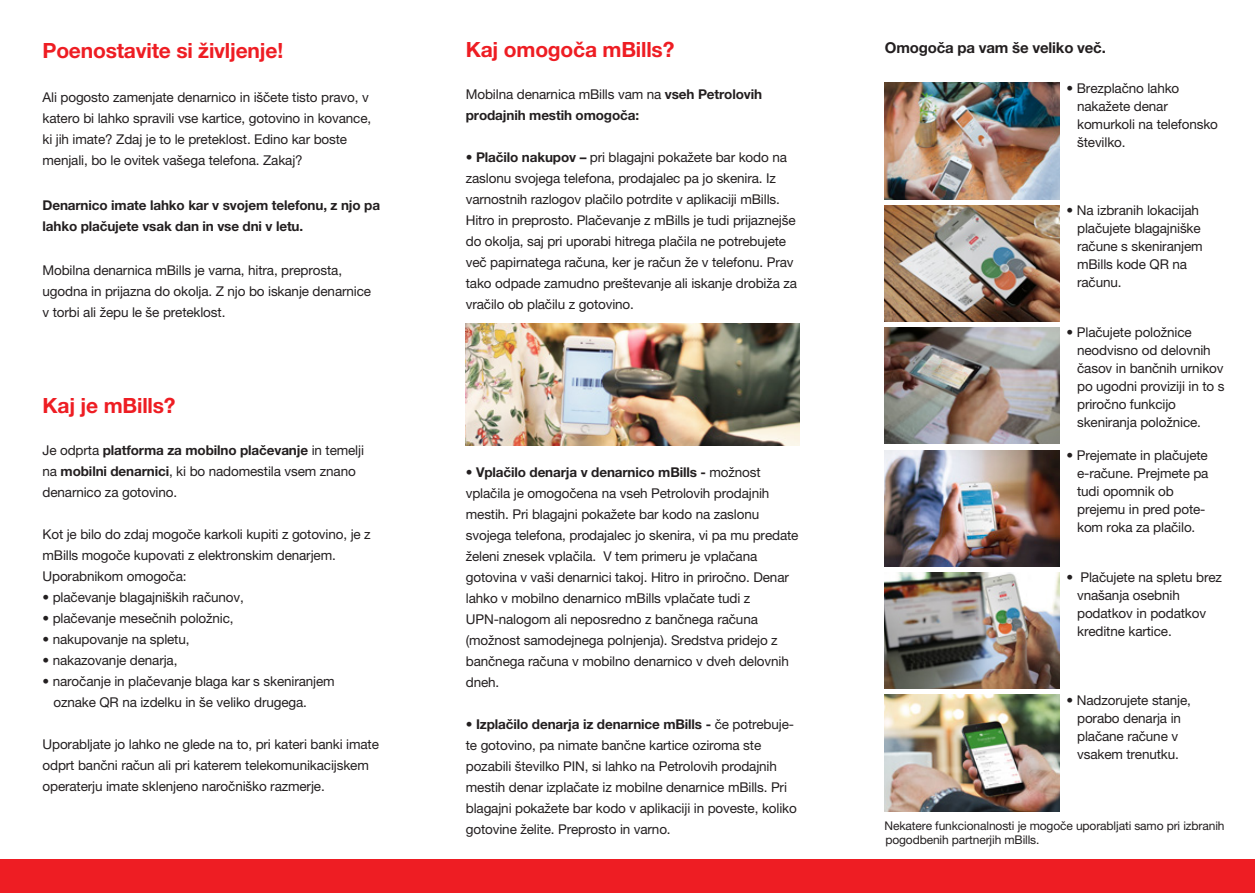
<style>
.page{position:relative;width:1255px;height:893px;background:#fff}
.page>*{position:absolute;margin:0;border:0;box-sizing:border-box;transform-origin:0 0}
.t1{font:700 21px "Helvetica Neue LT Pro";letter-spacing:-.01em;color:#ee1d23}
.t2{font:700 15px "Helvetica Neue LT Pro";letter-spacing:-.015em;color:#231f20}
.t3{font:13.5px/21px "Helvetica Neue LT Pro";letter-spacing:-.01em;color:#231f20}
.t4{font:700 13.5px/21px "Helvetica Neue LT Pro";letter-spacing:-.01em;color:#231f20}
.t5{font:12px/13.5px "Helvetica Neue LT Pro";letter-spacing:-.01em;color:#231f20}
.s1{font-weight:700}
.s2{font-weight:400}
</style>
<div class="page">
<div style="left:0;top:859px;width:1254px;height:34px;background:#ee1d23"></div>
<img style="left:466px;top:324px;width:333px;height:121px">
<img style="left:884px;top:83px;width:175px;height:116px">
<img style="left:884px;top:205px;width:175px;height:117px">
<img style="left:884px;top:328px;width:175px;height:116px">
<img style="left:884px;top:450px;width:175px;height:116px">
<img style="left:884px;top:572px;width:175px;height:117px">
<img style="left:884px;top:695px;width:175px;height:116px">
<h1 class="t1" style="left:43px;top:37px;width:242px">Poenostavite si življenje!</h1>
<p class="t3" style="left:43px;top:87px;width:330px">Ali pogosto zamenjate denarnico in iščete tisto pravo, v katero bi lahko spravili vse kartice, gotovino in kovance, ki jih imate? Zdaj je to le preteklost. Edino kar boste menjali, bo le ovitek vašega telefona. Zakaj?</p>
<p class="t4" style="left:43px;top:194px;width:339px">Denarnico imate lahko kar v svojem telefonu, z njo pa lahko plačujete vsak dan in vse dni v letu.</p>
<p class="t3" style="left:43px;top:260px;width:330px">Mobilna denarnica mBills je varna, hitra, preprosta, ugodna in prijazna do okolja. Z njo bo iskanje denarnice v torbi ali žepu le še preteklost.</p>
<h1 class="t1" style="left:43px;top:392px;width:134px">Kaj je mBills?</h1>
<p class="t3" style="left:43px;top:439px;width:323px">Je odprta <span class="s1">platforma za mobilno plačevanje</span> in temelji na <span class="s1">mobilni denarnici</span>, ki bo nadomestila vsem znano denarnico za gotovino.</p>
<p class="t3" style="left:43px;top:523px;width:330px">Kot je bilo do zdaj mogoče karkoli kupiti z gotovino, je z mBills mogoče kupovati z elektronskim denarjem.<br>Uporabnikom omogoča:</p>
<p class="t3" style="left:43px;top:586px;width:203px">• plačevanje blagajniških računov,</p>
<p class="t3" style="left:43px;top:607px;width:192px">• plačevanje mesečnih položnic,</p>
<p class="t3" style="left:43px;top:628px;width:148px">• nakupovanje na spletu,</p>
<p class="t3" style="left:43px;top:649px;width:136px">• nakazovanje denarja,</p>
<p class="t3" style="left:53px;top:670px;width:283px;text-indent:-11px">• naročanje in plačevanje blaga kar s skeniranjem oznake QR na izdelku in še veliko drugega.</p>
<p class="t3" style="left:43px;top:733px;width:338px">Uporabljate jo lahko ne glede na to, pri kateri banki imate odprt bančni račun ali pri katerem telekomunikacijskem operaterju imate sklenjeno naročniško razmerje.</p>
<h1 class="t1" style="left:466px;top:36px;width:210px">Kaj omogoča mBills?</h1>
<p class="t4" style="left:466px;top:83px;width:298px"><span class="s2">Mobilna denarnica mBills vam na</span> vseh Petrolovih prodajnih mestih omogoča:</p>
<p class="t3" style="left:466px;top:146px;width:333px">• <span class="s1">Plačilo nakupov –</span> pri blagajni pokažete bar kodo na zaslonu svojega telefona, prodajalec pa jo skenira. Iz varnostnih razlogov plačilo potrdite v aplikaciji mBills.<br>Hitro in preprosto. Plačevanje z mBills je tudi prijaznejše do okolja, saj pri uporabi hitrega plačila ne potrebujete več papirnatega računa, ker je račun že v telefonu. Prav tako odpade zamudno preštevanje ali iskanje drobiža za vračilo ob plačilu z gotovino.</p>
<p class="t3" style="left:466px;top:461px;width:334px">• <span class="s1">Vplačilo denarja v denarnico mBills -</span> možnost vplačila je omogočena na vseh Petrolovih prodajnih mestih. Pri blagajni pokažete bar kodo na zaslonu svojega telefona, prodajalec jo skenira, vi pa mu predate želeni znesek vplačila. V tem primeru je vplačana gotovina v vaši denarnici takoj. Hitro in priročno. Denar lahko v mobilno denarnico mBills vplačate tudi z UPN-nalogom ali neposredno z bančnega računa (možnost samodejnega polnjenja). Sredstva pridejo z bančnega računa v mobilno denarnico v dveh delovnih dneh.</p>
<p class="t3" style="left:466px;top:713px;width:332px">• <span class="s1">Izplačilo denarja iz denarnice mBills -</span> če potrebuje&shy;te gotovino, pa nimate bančne kartice oziroma ste pozabili številko PIN, si lahko na Petrolovih prodajnih mestih denar izplačate iz mobilne denarnice mBills. Pri blagajni pokažete bar kodo v aplikaciji in poveste, koliko gotovine želite. Preprosto in varno.</p>
<p class="t2" style="left:884px;top:39px;width:222px">Omogoča pa vam še veliko več.</p>
<p class="t3" style="left:1077px;top:79px;width:142px;line-height:18px;text-indent:-11px">• Brezplačno lahko nakažete denar komurkoli na telefonsko številko.</p>
<p class="t3" style="left:1077px;top:201px;width:127px;line-height:18px;text-indent:-11px">• Na izbranih lokacijah plačujete blagajniške račune s skeniranjem mBills kode QR na računu.</p>
<p class="t3" style="left:1077px;top:323px;width:149px;line-height:18px;text-indent:-11px">• Plačujete položnice neodvisno od delovnih časov in bančnih urnikov po ugodni proviziji in to s priročno funkcijo skeniranja položnice.</p>
<p class="t3" style="left:1077px;top:446px;width:133px;line-height:18px;text-indent:-11px">• Prejemate in plačujete e-račune. Prejmete pa tudi opomnik ob prejemu in pred pote&shy;kom roka za plačilo.</p>
<p class="t3" style="left:1077px;top:568px;width:146px;line-height:18px;text-indent:-11px">• Plačujete na spletu brez vnašanja osebnih podatkov in podatkov kreditne kartice.</p>
<p class="t3" style="left:1066px;top:691px;width:126px;line-height:18px;text-align:center">• Nadzorujete stanje, porabo denarja in plačane račune v vsakem trenutku.</p>
<p class="t5" style="left:884px;top:819px;width:341px">Nekatere funkcionalnosti je mogoče uporabljati samo pri izbranih pogodbenih partnerjih mBills.</p>
</div>
